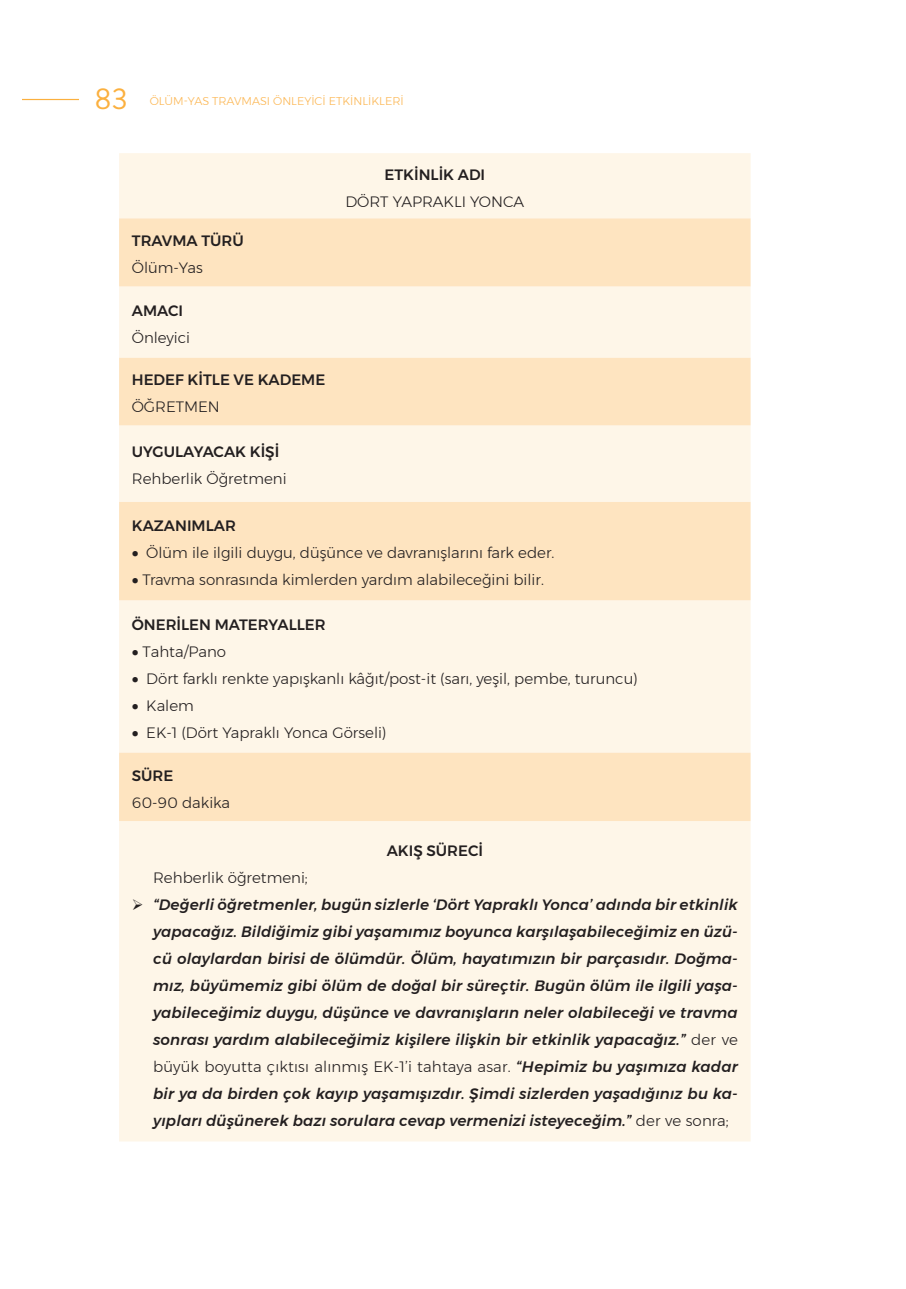
<style>
.page{position:relative;width:906px;height:1289px;background:#fff}
.page>*{position:absolute;margin:0;border:0;box-sizing:border-box;transform-origin:0 0}
.t1{font:30px "Brandon Grotesque";color:#fbb03f}
.Liste_Paragraf{font:italic 500 15px/27px "Montserrat";letter-spacing:.01em;color:#231f20;text-align:justify}
.Liste_Paragraf-2{font:300 15px "Montserrat";color:#231f20}
.akış_süreci{font:500 15px "Montserrat";color:#231f20}
.t2{font:300 11.25px "Montserrat";color:#fcb754}
.s1{font-weight:300;font-style:normal}
</style>
<div class="page">
<hr style="left:0;top:99px;width:79px;height:1px;background:#fbb03f">
<div style="left:0;top:74px;width:22px;height:62px;background:#fff"></div>
<div style="left:119px;top:153px;width:631px;height:988px;background:#fef6e8"></div>
<svg style="left:119px;top:218px;width:631px;height:603px;background:#feecd3"></svg>
<svg style="left:144px;top:909px;width:15px;height:1px"></svg>
<h1 class="t1" style="left:95px;top:78px;width:35px">83</h1>
<p class="t2" style="left:150px;top:92px;width:255px">ÖLÜM-YAS TRAVMASI ÖNLEYİCİ ETKİNLİKLERİ</p>
<p class="akış_süreci" style="left:384px;top:162px;width:102px">ETKİNLİK ADI</p>
<p class="Liste_Paragraf-2" style="left:345px;top:190px;width:180px">DÖRT YAPRAKLI YONCA</p>
<p class="akış_süreci" style="left:132px;top:229px;width:113px">TRAVMA TÜRÜ</p>
<p class="Liste_Paragraf-2" style="left:132px;top:256px;width:72px">Ölüm-Yas</p>
<p class="akış_süreci" style="left:132px;top:299px;width:53px">AMACI</p>
<p class="Liste_Paragraf-2" style="left:132px;top:326px;width:60px">Önleyici</p>
<p class="akış_süreci" style="left:132px;top:368px;width:195px">HEDEF KİTLE VE KADEME</p>
<p class="Liste_Paragraf-2" style="left:132px;top:396px;width:89px">ÖĞRETMEN</p>
<p class="akış_süreci" style="left:132px;top:440px;width:149px">UYGULAYACAK KİŞİ</p>
<p class="Liste_Paragraf-2" style="left:132px;top:468px;width:156px">Rehberlik Öğretmeni</p>
<p class="akış_süreci" style="left:132px;top:514px;width:106px">KAZANIMLAR</p>
<p class="Liste_Paragraf-2" style="left:132px;top:542px;width:424px">• Ölüm ile ilgili duygu, düşünce ve davranışlarını fark eder.</p>
<p class="Liste_Paragraf-2" style="left:132px;top:569px;width:413px">• Travma sonrasında kimlerden yardım alabileceğini bilir.</p>
<p class="akış_süreci" style="left:132px;top:612px;width:195px">ÖNERİLEN MATERYALLER</p>
<p class="Liste_Paragraf-2" style="left:132px;top:640px;width:96px">• Tahta/Pano</p>
<p class="Liste_Paragraf-2" style="left:132px;top:667px;width:507px">• Dört farklı renkte yapışkanlı kâğıt/post-it (sarı, yeşil, pembe, turuncu)</p>
<p class="Liste_Paragraf-2" style="left:132px;top:694px;width:64px">• Kalem</p>
<p class="Liste_Paragraf-2" style="left:132px;top:721px;width:256px">• EK-1 (Dört Yapraklı Yonca Görseli)</p>
<p class="akış_süreci" style="left:132px;top:763px;width:43px">SÜRE</p>
<p class="Liste_Paragraf-2" style="left:132px;top:791px;width:100px">60-90 dakika</p>
<p class="akış_süreci" style="left:387px;top:838px;width:98px">AKIŞ SÜRECİ</p>
<p class="Liste_Paragraf-2" style="left:153px;top:866px;width:156px">Rehberlik öğretmeni;</p>
<p class="Liste_Paragraf" style="left:153px;top:890px;width:586px;text-indent:-21px">➢ “Değerli öğretmenler, bugün sizlerle ‘Dört Yapraklı Yonca’ adında bir etkinlik yapacağız. Bildiğimiz gibi yaşamımız boyunca karşılaşabileceğimiz en üzü&shy;cü olaylardan birisi de ölümdür. Ölüm, hayatımızın bir parçasıdır. Doğma&shy;mız, büyümemiz gibi ölüm de doğal bir süreçtir. Bugün ölüm ile ilgili yaşa&shy;yabileceğimiz duygu, düşünce ve davranışların neler olabileceği ve travma sonrası yardım alabileceğimiz kişilere ilişkin bir etkinlik yapacağız.” <span class="s1">der ve büyük boyutta çıktısı alınmış EK-1’i tahtaya asar.</span> “Hepimiz bu yaşımıza kadar bir ya da birden çok kayıp yaşamışızdır. Şimdi sizlerden yaşadığınız bu ka&shy;yıpları düşünerek bazı sorulara cevap vermenizi isteyeceğim.” <span class="s1">der ve sonra;</span></p>
</div>
